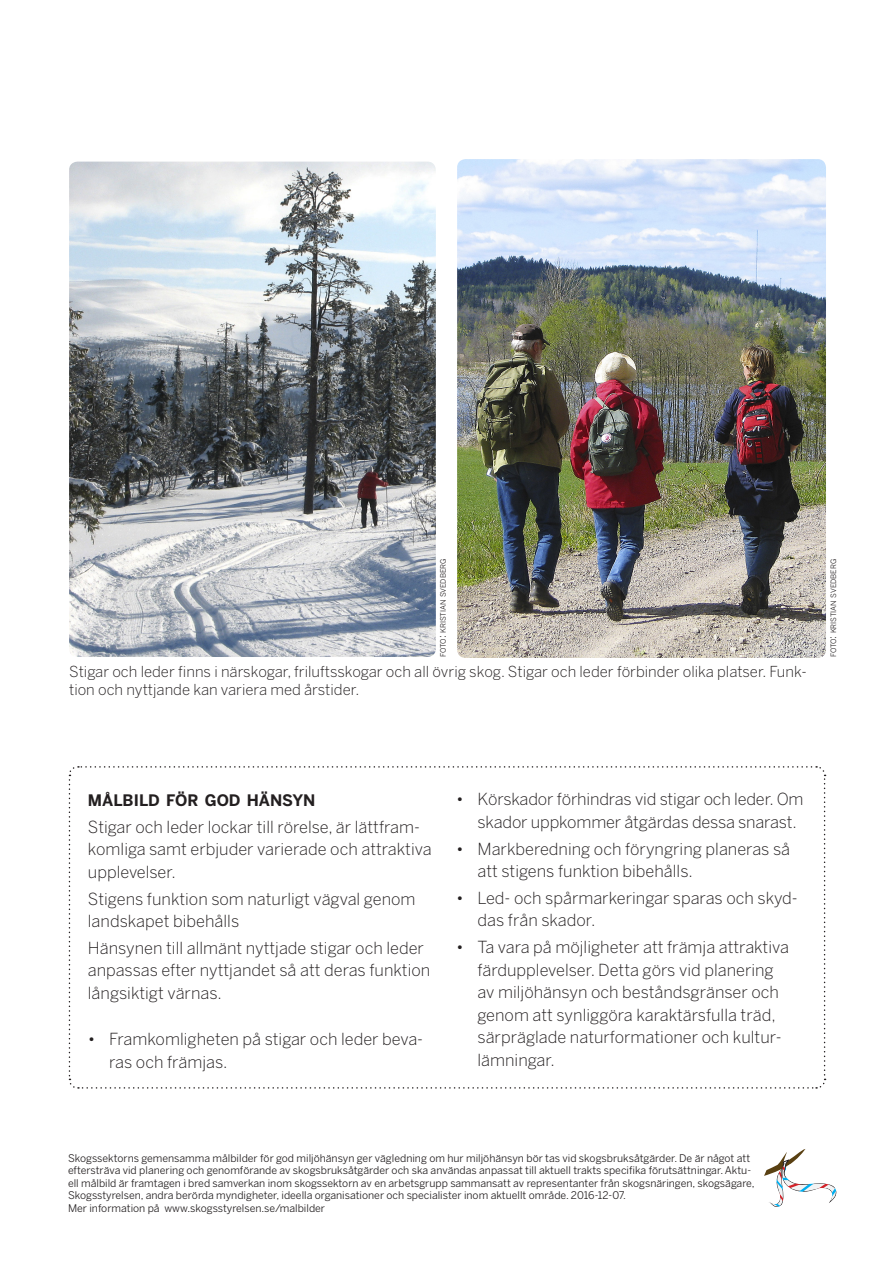
<style>
.page{position:relative;width:893px;height:1263px;background:#fff}
.page>*{position:absolute;margin:0;border:0;box-sizing:border-box;transform-origin:0 0}
.t1{font:300 16.5px/22.5px "Benton Sans";color:#231f20}
.t2{font:700 15.75px "Benton Sans";color:#231f20}
.t3{font:300 15px/18px "Benton Sans";color:#231f20}
.t4{font:10.5px/12.6px "Benton Sans";color:#231f20}
.t5{font:7.35px "Benton Sans";color:#231f20}
.s1{font-size:10.5px}
</style>
<div class="page">
<svg style="left:764px;top:1149px;width:73px;height:58px"></svg>
<svg style="left:68px;top:766px;width:758px;height:323px"></svg>
<img style="left:69px;top:162px;width:367px;height:495px">
<img style="left:457px;top:159px;width:369px;height:499px">
<p class="t5" style="left:439px;top:657px;width:100px;rotate:-90deg">foto<span class="s1">:</span> kristian svedberg</p>
<p class="t5" style="left:829px;top:657px;width:100px;rotate:-90deg">foto<span class="s1">:</span> kristian svedberg</p>
<p class="t3" style="left:69px;top:663px;width:739px">Stigar och leder finns i närskogar, friluftsskogar och all övrig skog. Stigar och leder förbinder olika platser. Funk&shy;tion och nyttjande kan variera med årstider.</p>
<p class="t2" style="left:88px;top:791px;width:229px">MÅLBILD FÖR GOD HÄNSYN</p>
<p class="t1" style="left:88px;top:815px;width:345px">Stigar och leder lockar till rörelse, är lättfram&shy;komliga samt erbjuder varierade och attraktiva upplevelser.</p>
<p class="t1" style="left:88px;top:887px;width:329px">Stigens funktion som naturligt vägval genom landskapet bibehålls</p>
<p class="t1" style="left:88px;top:936px;width:344px">Hänsynen till allmänt nyttjade stigar och leder anpassas efter nyttjandet så att deras funktion långsiktigt värnas.</p>
<p class="t1" style="left:109px;top:1028px;width:316px;text-indent:-21px">• Framkomligheten på stigar och leder beva&shy;ras och främjas.</p>
<p class="t1" style="left:477px;top:788px;width:328px;text-indent:-21px">• Körskador förhindras vid stigar och leder. Om skador uppkommer åtgärdas dessa snarast.</p>
<p class="t1" style="left:477px;top:837px;width:314px;text-indent:-21px">• Markberedning och föryngring planeras så att stigens funktion bibehålls.</p>
<p class="t1" style="left:477px;top:886px;width:322px;text-indent:-21px">• Led- och spårmarkeringar sparas och skyd&shy;das från skador.</p>
<p class="t1" style="left:477px;top:936px;width:313px;text-indent:-21px">• Ta vara på möjligheter att främja attraktiva färdupplevelser. Detta görs vid planering av miljöhänsyn och beståndsgränser och genom att synliggöra karaktärsfulla träd, särpräglade naturformationer och kultur&shy;lämningar.</p>
<p class="t4" style="left:68px;top:1151px;width:688px">Skogssektorns gemensamma målbilder för god miljöhänsyn ger vägledning om hur miljöhänsyn bör tas vid skogsbruksåtgärder. De är något att eftersträva vid planering och genomförande av skogsbruksåtgärder och ska användas anpassat till aktuell trakts specifika förutsättningar. Aktu&shy;ell målbild är framtagen i bred samverkan inom skogssektorn av en arbetsgrupp sammansatt av representanter från skogsnäringen, skogsägare, Skogsstyrelsen, andra berörda myndigheter, ideella organisationer och specialister inom aktuellt område. 2016-12-07.<br>Mer information på www.skogsstyrelsen.se/malbilder</p>
</div>
